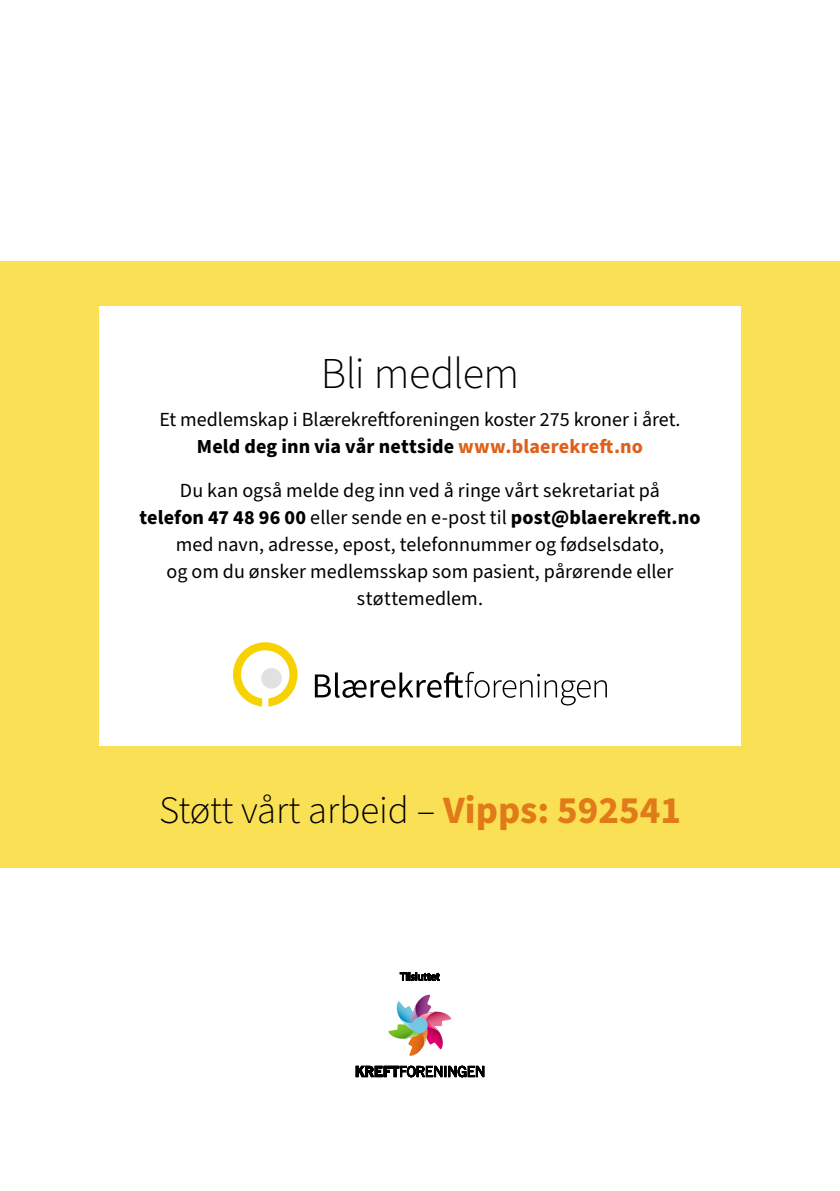
<style>
.page{position:relative;width:840px;height:1191px;background:#fff}
.page>*{position:absolute;margin:0;border:0;box-sizing:border-box;transform-origin:0 0}
.t1{font:300 44px "Source Sans Pro";letter-spacing:-.01em;color:#000}
.t2{font:300 38.8px "Source Sans Pro";color:#000}
.t3{font:20px/27px "Source Sans Pro";color:#000;text-align:center}
.s1{font-weight:700}
.s2{font-weight:700;color:#df601a}
.s3{font-weight:700;color:#e17a19}
</style>
<div class="page">
<div style="left:0;top:261px;width:839px;height:606px;background:#fae054"></div>
<div style="left:99px;top:306px;width:641px;height:440px;background:#fff"></div>
<svg style="left:233px;top:642px;width:64px;height:64px"></svg>
<div style="left:261px;top:668px;width:21px;height:20px;background:#e1e1e1;border-radius:50%"></div>
<svg style="left:315px;top:672px;width:291px;height:33px"></svg>
<svg style="left:388px;top:994px;width:63px;height:62px"></svg>
<svg style="left:356px;top:1066px;width:127px;height:11px"></svg>
<svg style="left:400px;top:972px;width:39px;height:8px"></svg>
<h1 class="t1" style="left:320px;top:344px;width:200px">Bli medlem</h1>
<p class="t3" style="left:159px;top:407px;width:522px">Et medlemskap i Blærekreftforeningen koster 275 kroner i året.<br><span class="s1">Meld deg inn via vår nettside</span> <span class="s2">www.blaerekreft.no</span></p>
<p class="t3" style="left:139px;top:478px;width:562px">Du kan også melde deg inn ved å ringe vårt sekretariat på<br><span class="s1">telefon 47 48 96 00</span> eller sende en e-post til <span class="s1">post@blaerekreft.no </span>med navn, adresse, epost, telefonnummer og fødselsdato,<br>og om du ønsker medlemsskap som pasient, pårørende eller støttemedlem.</p>
<h2 class="t2" style="left:159px;top:784px;width:523px">Støtt vårt arbeid – <span class="s3">Vipps: 592541</span></h2>
</div>
